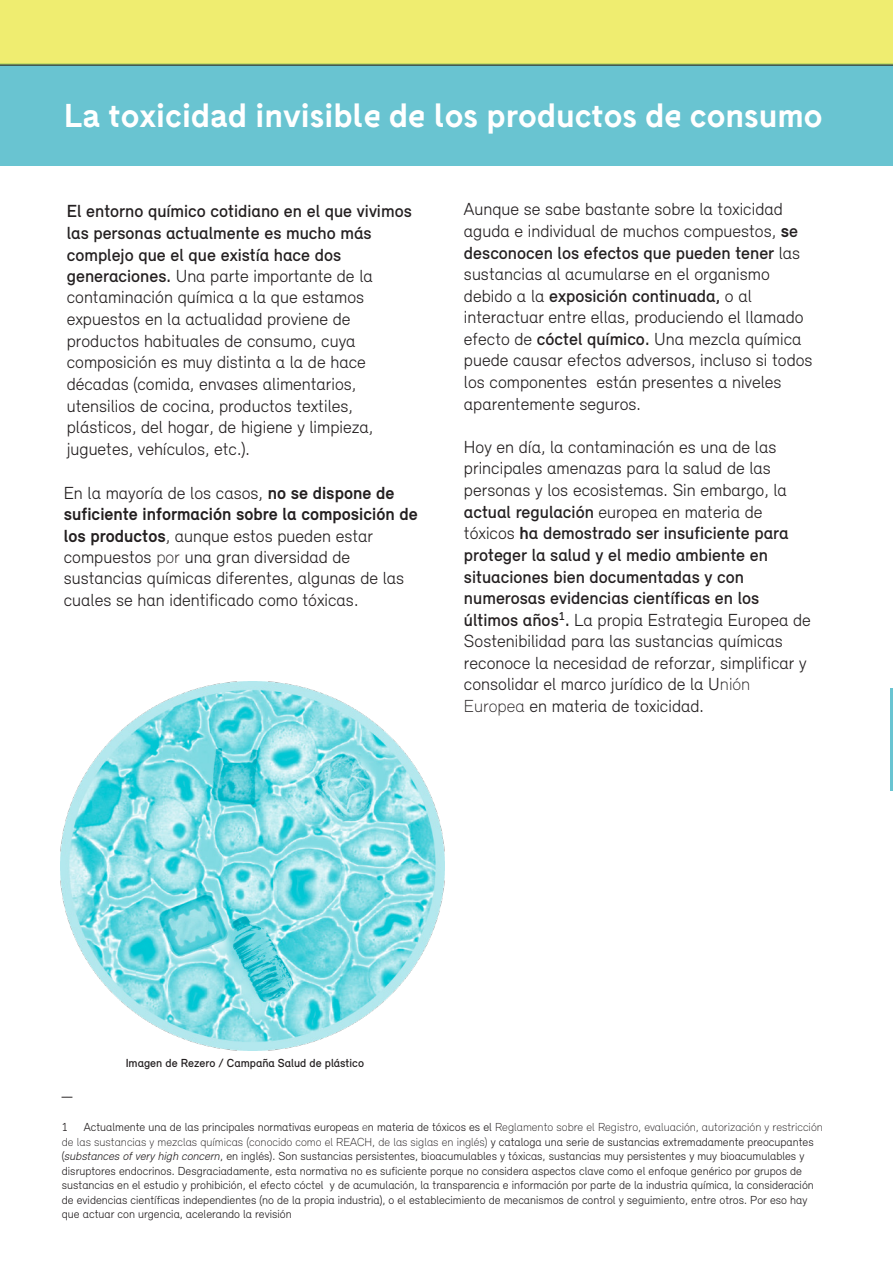
<style>
.page{position:relative;width:893px;height:1263px;background:#fff}
.page>*{position:absolute;margin:0;border:0;box-sizing:border-box;transform-origin:0 0}
.t1{font:500 33px "Rezero";color:#fff}
.t2{font:300 18px/21.6px "Relevant";color:#231f20}
.t3{font:300 12px/14.4px "Relevant";color:#231f20}
.t4{font:500 12px "Relevant";color:#231f20}
.s1{font-weight:500}
.s2{font-weight:700}
.s3{font-weight:100}
.s4{font-style:italic}
</style>
<div class="page">
<div style="left:0;top:64px;width:893px;height:102px;background:#69c4d1"></div>
<hr style="left:891px;top:689px;width:2px;height:102px;background:#69c4d1">
<img style="left:60px;top:681px;width:385px;height:369px">
<div style="left:0;top:0;width:893px;height:66px;background:#efed70"></div>
<h1 class="t1" style="left:64px;top:97px;width:760px">La toxicidad invisible de los productos de consumo</h1>
<p class="t2" style="left:67px;top:201px;width:346px"><span class="s1">El entorno químico cotidiano en el que vivimos las personas actualmente es mucho más complejo que el que existía hace dos generaciones.</span> Una parte importante de la contaminación química a la que estamos expuestos en la actualidad proviene de productos habituales de consumo, cuya composición es muy distinta a la de hace décadas (comida, envases alimentarios, utensilios de cocina, productos textiles, plásticos, del hogar, de higiene y limpieza, juguetes, vehículos, etc.).</p>
<p class="t2" style="left:64px;top:482px;width:355px">En la mayoría de los casos, <span class="s2">no se dispone de suficiente información sobre la composición de los productos</span>, aunque estos pueden estar compuestos <span class="s3">por</span> una gran diversidad de sustancias químicas diferentes, algunas de las cuales se han identificado como tóxicas.</p>
<p class="t2" style="left:464px;top:198px;width:350px">Aunque se sabe bastante sobre la toxicidad aguda e individual de muchos compuestos, <span class="s2">s</span><span class="s1">e desconocen los efectos que pueden tener</span> las sustancias al acumularse en el organismo debido a la <span class="s1">exposición continuada,</span> o al interactuar entre ellas, produciendo el llamado efecto de <span class="s1">cóctel químico.</span> Una mezcla química puede causar efectos adversos, incluso si todos los componentes están presentes a niveles aparentemente seguros.</p>
<p class="t2" style="left:464px;top:436px;width:348px">Hoy en día, la contaminación es una de las principales amenazas para la salud de las personas y los ecosistemas. Sin embargo, la <span class="s1">actual regulación</span> europea en materia de tóxicos <span class="s2">h</span><span class="s1">a demostrado ser insuficiente para proteger la salud y el medio ambiente en situaciones bien documentadas y con numerosas evidencias científicas en los últimos años</span><sup>1</sup><span class="s1">.</span> La propia Estrategia Europea de Sostenibilidad para las sustancias químicas reconoce la necesidad de reforzar, simplificar y consolidar el marco jurídico de la U<span class="s3">nión Europea</span> en materia de toxicidad.</p>
<p class="t4" style="left:126px;top:1055px;width:240px">Imagen de Rezero / Campaña Salud de plástico</p>
<p class="t4" style="left:62px;top:1085px;width:12px">__</p>
<p class="t3" style="left:62px;top:1120px;width:8px">1</p>
<p class="t3" style="left:62px;top:1120px;width:762px;text-indent:22px">Actualmente una de las principales normativas europeas <span class="s3">e</span>n materia de tóxicos es el <span class="s3">Reglamento sobre el Registro, evaluación, autorización y restricción de las sustancias y mezclas químicas (conocido como el REACH, de las siglas en inglés)</span> y cataloga una serie de sustancias extremadamente preocupantes (<span class="s4">substances of very high concern</span>, en inglés). Son sustancias persistentes, bioacumulables y tóxicas, sustancias muy persistentes y muy bioacumulables y disruptores endocrinos. Desgraciadamente, esta normativa no es suficiente porque no considera aspectos clave como el enfoque genérico por grupos de sustancias en el estudio y prohibición, el efecto cóctel y de acumulación, la transparencia e información por parte de la industria química, la consideración de evidencias científicas independientes (no de la propia industria), o el establecimiento de mecanismos de control y seguimiento, entre otros. Por eso hay que actuar con urgencia, acelerando la revisión</p>
</div>
